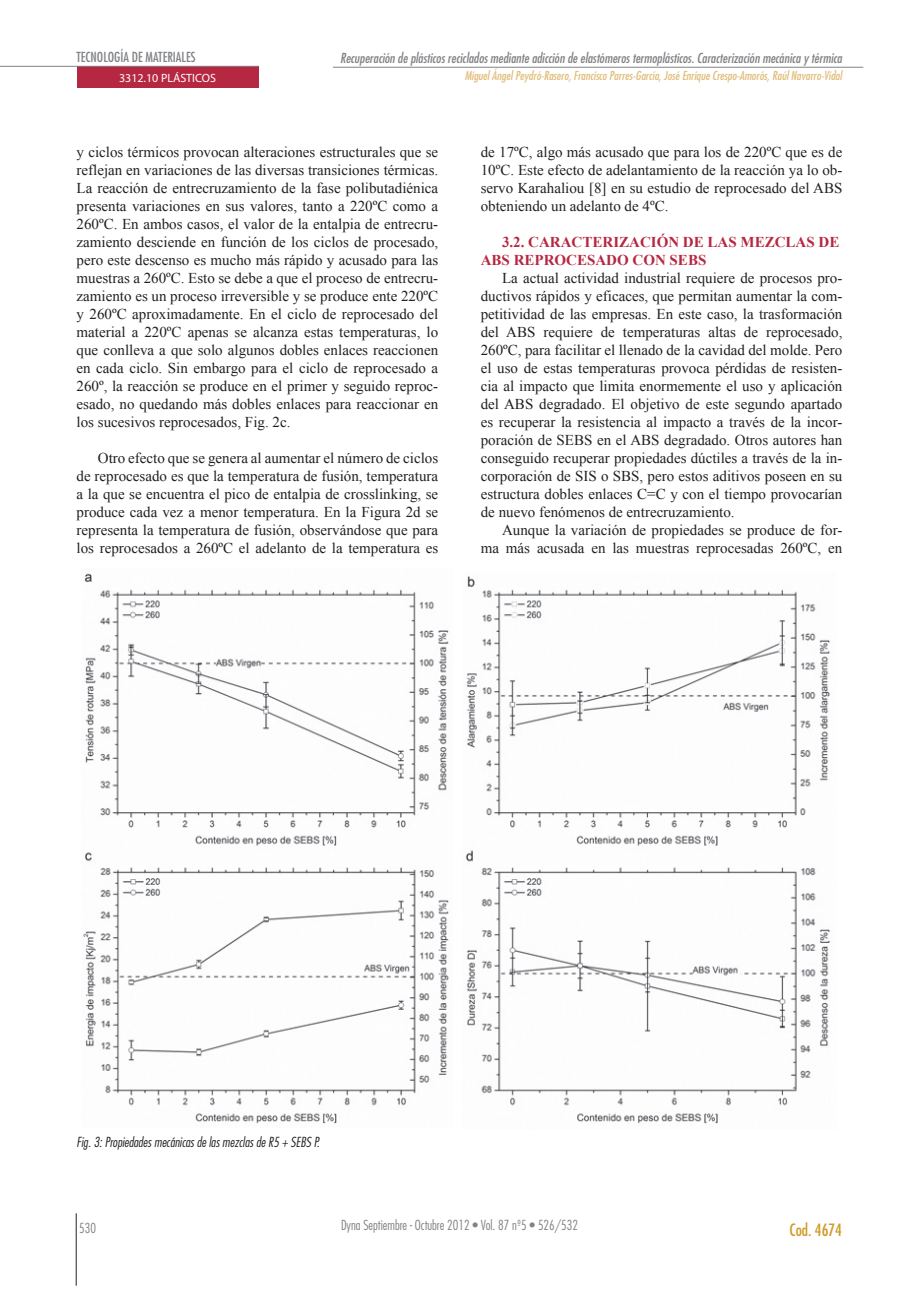
<style>
.page{position:relative;width:919px;height:1289px;background:#fff}
.page>*{position:absolute;margin:0;border:0;box-sizing:border-box;transform-origin:0 0}
.t1{font:condensed 16.5px "Futura";color:#cf9b2a}
.t2{font:15px/18px "Times New Roman";color:#231f20;text-align:justify}
.t3{font:700 15px/18px "Times New Roman";color:#b62841}
.t4{font:italic condensed 13.5px "Futura";color:#808285}
.t5{font:italic 300 condensed 13.5px "Futura";color:#231f20}
.t6{font:300 condensed 13.5px "Futura";color:#808285}
.t7{font:condensed 13.5px "Futura";color:#808285}
.t8{font:italic condensed 12px "Futura";color:#e1bd7a}
.t9{font:12px "Myriad";color:#fff}
</style>
<div class="page">
<div style="left:77px;top:67px;width:181px;height:21px;background:#b62841"></div>
<hr style="left:0;top:66px;width:258px;height:1px;background:#808285">
<hr style="left:333px;top:67px;width:530px;height:1px;background:#808285">
<hr style="left:76px;top:1213px;width:1px;height:72px;background:#231f20">
<img style="left:83px;top:573px;width:748px;height:551px">
<p class="t7" style="left:77px;top:51px;width:120px">TECNOLOGÍA DE MATERIALES</p>
<p class="t9" style="left:119px;top:73px;width:98px">3312.10 PLÁSTICOS</p>
<p class="t4" style="left:340px;top:52px;width:503px">Recuperación de plásticos reciclados mediante adicción de elastómeros termoplásticos. Caracterización mecánica y térmica</p>
<p class="t8" style="left:465px;top:70px;width:379px">Miguel Ángel Peydró-Rasero, Francisco Parres-García, José Enrique Crespo-Amorós, Raúl Navarro-Vidal</p>
<p class="t2" style="left:77px;top:143px;width:363px">y ciclos térmicos provocan alteraciones estructurales que se reflejan en variaciones de las diversas transiciones térmicas.<br>La reacción de entrecruzamiento de la fase polibutadiénica presenta variaciones en sus valores, tanto a 220ºC como a 260ºC. En ambos casos, el valor de la entalpia de entrecru&shy;zamiento desciende en función de los ciclos de procesado, pero este descenso es mucho más rápido y acusado para las muestras a 260ºC. Esto se debe a que el proceso de entrecru&shy;zamiento es un proceso irreversible y se produce ente 220ºC y 260ºC aproximadamente. En el ciclo de reprocesado del material a 220ºC apenas se alcanza estas temperaturas, lo que conlleva a que solo algunos dobles enlaces reaccionen en cada ciclo. Sin embargo para el ciclo de reprocesado a 260º, la reacción se produce en el primer y seguido reproc&shy;esado, no quedando más dobles enlaces para reaccionar en los sucesivos reprocesados, Fig. 2c.</p>
<p class="t2" style="left:77px;top:449px;width:363px;text-indent:21px">Otro efecto que se genera al aumentar el número de ciclos de reprocesado es que la temperatura de fusión, temperatura a la que se encuentra el pico de entalpia de crosslinking, se produce cada vez a menor temperatura. En la Figura 2d se representa la temperatura de fusión, observándose que para los reprocesados a 260ºC el adelanto de la temperatura es</p>
<p class="t2" style="left:480px;top:143px;width:363px">de 17ºC, algo más acusado que para los de 220ºC que es de 10ºC. Este efecto de adelantamiento de la reacción ya lo ob&shy;servo Karahaliou [8] en su estudio de reprocesado del ABS obteniendo un adelanto de 4ºC.</p>
<p class="t3" style="left:480px;top:233px;width:360px;text-indent:21px">3.2. CARACTERIZACIÓN DE LAS MEZCLAS DE<br>ABS REPROCESADO CON SEBS</p>
<p class="t2" style="left:480px;top:269px;width:363px;text-indent:21px">La actual actividad industrial requiere de procesos pro&shy;ductivos rápidos y eficaces, que permitan aumentar la com&shy;petitividad de las empresas. En este caso, la trasformación del ABS requiere de temperaturas altas de reprocesado, 260ºC, para facilitar el llenado de la cavidad del molde. Pero el uso de estas temperaturas provoca pérdidas de resisten&shy;cia al impacto que limita enormemente el uso y aplicación del ABS degradado. El objetivo de este segundo apartado es recuperar la resistencia al impacto a través de la incor&shy;poración de SEBS en el ABS degradado. Otros autores han conseguido recuperar propiedades dúctiles a través de la in&shy;corporación de SIS o SBS, pero estos aditivos poseen en su estructura dobles enlaces C=C y con el tiempo provocarían de nuevo fenómenos de entrecruzamiento.</p>
<p class="t2" style="left:480px;top:521px;width:363px;text-align:right">Aunque la variación de propiedades se produce de for&shy;ma más acusada en las muestras reprocesadas 260ºC, en</p>
<p class="t5" style="left:77px;top:1136px;width:244px">Fig. 3: Propiedades mecánicas de las mezclas de R5 + SEBS P.</p>
<p class="t6" style="left:341px;top:1219px;width:238px">Dyna Septiembre - Octubre 2012 • Vol. 87 nº5 • 526/532</p>
<p class="t6" style="left:79px;top:1222px;width:18px">530</p>
<p class="t1" style="left:789px;top:1222px;width:54px">Cod. 4674</p>
</div>
